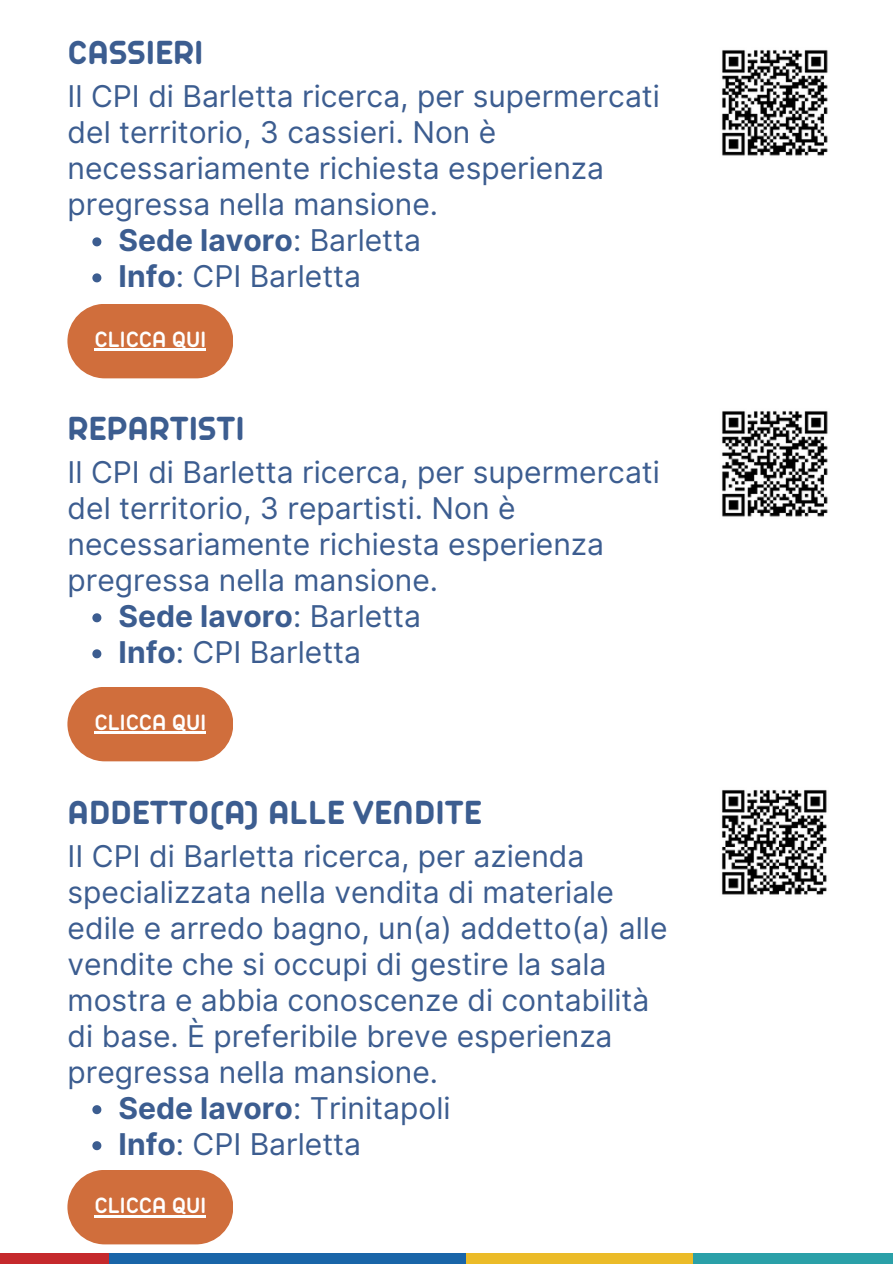
<style>
.page{position:relative;width:893px;height:1264px;background:#fff}
.page>*{position:absolute;margin:0;border:0;box-sizing:border-box;transform-origin:0 0}
.t1{font:700 36px "Arista Pro";color:#3c5d90}
.t2{font:30px/36px "Inter";color:#3c5d90}
.t3{font:700 30px "Inter";color:#3c5d90}
.t4{font:600 24px "Arista Pro";color:#fff}
.s1{font-weight:400}
.s2{font-weight:700}
</style>
<div class="page">
<svg style="left:92px;top:237px;width:9px;height:9px"></svg>
<svg style="left:92px;top:273px;width:9px;height:9px"></svg>
<svg style="left:92px;top:613px;width:9px;height:9px"></svg>
<svg style="left:92px;top:649px;width:9px;height:9px"></svg>
<svg style="left:92px;top:1105px;width:9px;height:9px"></svg>
<svg style="left:92px;top:1141px;width:9px;height:9px"></svg>
<div style="left:693px;top:1253px;width:199px;height:10px;background:#2aa0a8"></div>
<div style="left:335px;top:1253px;width:357px;height:10px;background:#ebbb28"></div>
<div style="left:0;top:1253px;width:143px;height:10px;background:#c5292c"></div>
<div style="left:109px;top:1253px;width:356px;height:10px;background:#1965a8"></div>
<div style="left:67px;top:304px;width:166px;height:74px;background:#d06e3c;border-radius:37px"></div>
<hr style="left:94px;top:349px;width:112px;height:2px;background:#fff">
<div style="left:67px;top:686px;width:166px;height:75px;background:#d06e3c;border-radius:37px"></div>
<hr style="left:94px;top:731px;width:112px;height:3px;background:#fff">
<div style="left:67px;top:1169px;width:166px;height:75px;background:#d06e3c;border-radius:37px"></div>
<hr style="left:94px;top:1214px;width:112px;height:3px;background:#fff">
<img style="left:722px;top:50px;width:106px;height:106px">
<img style="left:722px;top:411px;width:106px;height:106px">
<img style="left:722px;top:790px;width:105px;height:105px">
<h1 class="t1" style="left:68px;top:41px;width:137px">CASSIERI</h1>
<h1 class="t2" style="left:68px;top:78px;width:594px">Il CPI di Barletta ricerca, per supermercati del territorio, 3 cassieri. Non è necessariamente richiesta esperienza pregressa nella mansione.</h1>
<p class="t3" style="left:119px;top:222px;width:304px">Sede lavoro<span class="s1">: Barletta</span></p>
<p class="t2" style="left:119px;top:258px;width:244px"><span class="s2">Info</span>: CPI Barletta</p>
<p class="t4" style="left:94px;top:331px;width:113px">CLICCA QUI</p>
<h1 class="t1" style="left:68px;top:417px;width:179px">REPARTISTI</h1>
<h1 class="t2" style="left:68px;top:454px;width:594px">Il CPI di Barletta ricerca, per supermercati del territorio, 3 repartisti. Non è necessariamente richiesta esperienza pregressa nella mansione.</h1>
<p class="t3" style="left:119px;top:598px;width:304px">Sede lavoro<span class="s1">: Barletta</span></p>
<p class="t2" style="left:119px;top:634px;width:244px"><span class="s2">Info</span>: CPI Barletta</p>
<p class="t4" style="left:94px;top:714px;width:113px">CLICCA QUI</p>
<h1 class="t1" style="left:68px;top:800px;width:416px">ADDETTO(A) ALLE VENDITE</h1>
<h1 class="t2" style="left:68px;top:837px;width:601px">II CPI di Barletta ricerca, per azienda specializzata nella vendita di materiale edile e arredo bagno, un(a) addetto(a) alle vendite che si occupi di gestire la sala mostra e abbia conoscenze di contabilità di base. È preferibile breve esperienza pregressa nella mansione.</h1>
<p class="t2" style="left:119px;top:1089px;width:333px"><span class="s2">Sede lavoro</span>: Trinitapoli</p>
<p class="t2" style="left:119px;top:1125px;width:244px"><span class="s2">Info</span>: CPI Barletta</p>
<p class="t4" style="left:94px;top:1197px;width:113px">CLICCA QUI</p>
</div>
